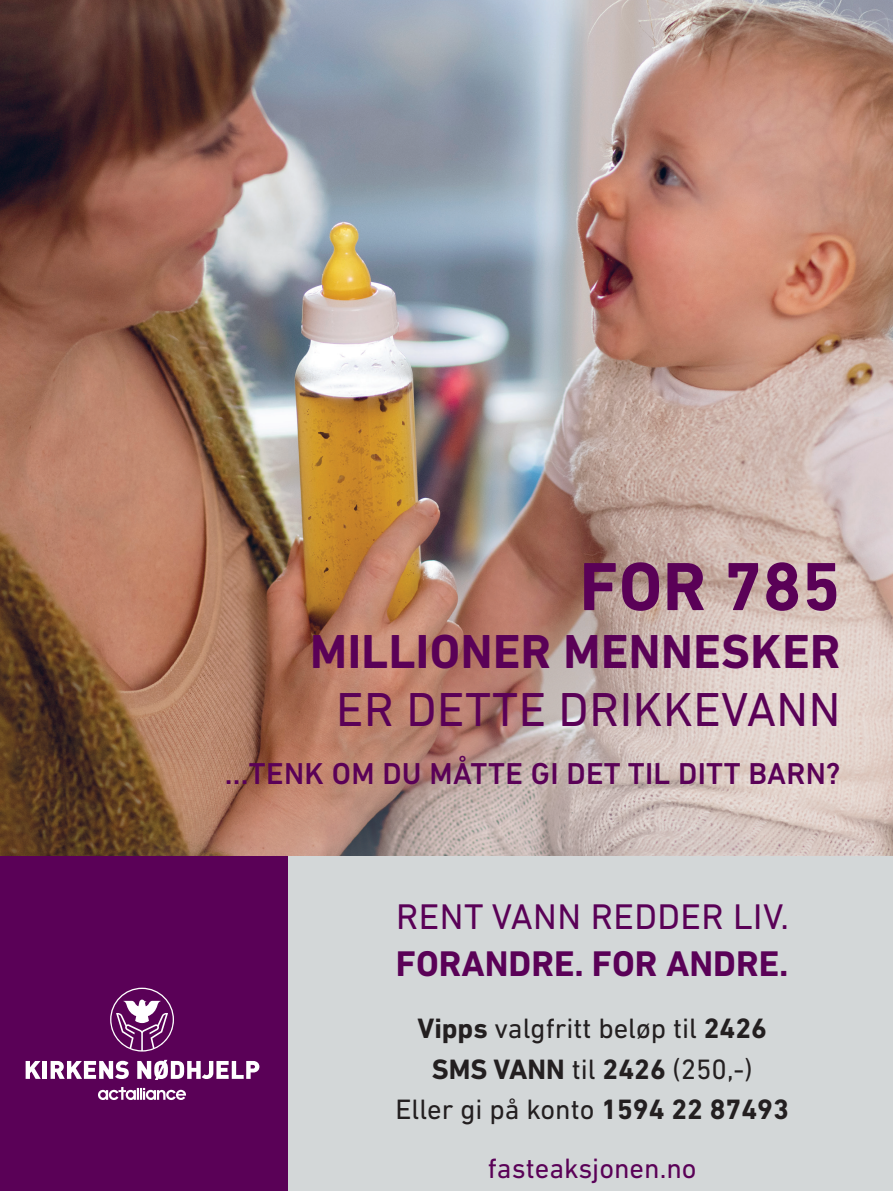
<style>
.page{position:relative;width:893px;height:1191px;background:#fff}
.page>*{position:absolute;margin:0;border:0;box-sizing:border-box;transform-origin:0 0}
.t1{font:700 69.15px "DIN Next LT Pro";letter-spacing:.01em;color:#5a0157}
.t2{font:700 48.45px/58.2px "DIN Next LT Pro";letter-spacing:.01em;color:#5a0157;text-align:center}
.t3{font:36.3px/46.7px "DIN Next LT Pro";letter-spacing:.01em;color:#5a0157}
.t4{font:500 30.75px "DIN Next LT Pro";letter-spacing:.01em;color:#5a0157}
.t5{font:28.5px/40.2px "DIN Next LT Pro";color:#231f20;text-align:center}
.t6{font:28.5px "DIN Next LT Pro";color:#5a0157}
.s1{font-weight:400}
.s2{font-weight:700}
</style>
<div class="page">
<img style="left:0;top:0;width:893px;height:856px">
<div style="left:0;top:856px;width:289px;height:335px;background:#5a0157"></div>
<div style="left:289px;top:856px;width:604px;height:335px;background:#d3d7d8"></div>
<svg style="left:26px;top:1061px;width:15px;height:17px"></svg>
<hr style="left:43px;top:1061px;width:4px;height:17px;background:#fff">
<svg style="left:51px;top:1060px;width:78px;height:19px"></svg>
<svg style="left:137px;top:1059px;width:122px;height:21px"></svg>
<svg style="left:98px;top:1087px;width:88px;height:13px"></svg>
<svg style="left:111px;top:989px;width:62px;height:61px"></svg>
<p class="t1" style="left:580px;top:546px;width:262px">FOR 785</p>
<p class="t2" style="left:310px;top:622px;width:532px">MILLIONER MENNESKER<br><span class="s1">ER DETTE DRIKKEVANN</span></p>
<p class="t4" style="left:225px;top:756px;width:617px">...TENK OM DU MÅTTE GI DET TIL DITT BARN?</p>
<p class="t3" style="left:396px;top:893px;width:395px">RENT VANN REDDER LIV.<br><span class="s2">FORANDRE. FOR ANDRE.</span></p>
<p class="t5" style="left:395px;top:1008px;width:395px"><span class="s2">Vipps</span> valgfritt beløp til <span class="s2">2426<br>SMS VANN</span> til <span class="s2">2426</span> (250,-)<br>Eller gi på konto <span class="s2">1594 22 87493</span></p>
<p class="t6" style="left:488px;top:1152px;width:210px">fasteaksjonen.no</p>
</div>
